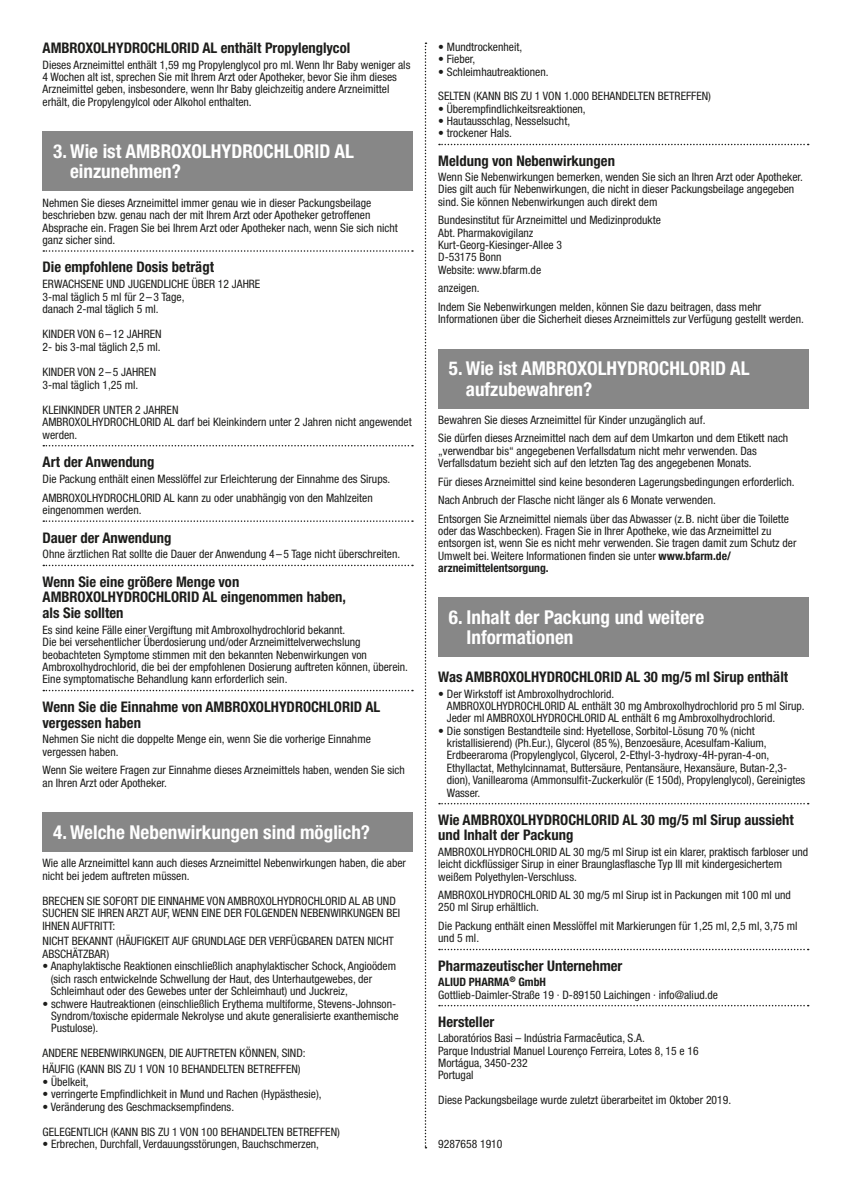
<style>
.page{position:relative;width:851px;height:1191px;background:#fff}
.page>*{position:absolute;margin:0;border:0;box-sizing:border-box;transform-origin:0 0}
.t1{font:700 condensed 19.2px/20.4px "Helvetica Neue LTW1 G";color:#fff}
.t2{font:700 condensed 14.7px/15.6px "Helvetica Neue LTW1 G";color:#1d1d1b}
.t3{font:condensed 11.7px/12.3px "Helvetica Neue LTW1 G";color:#1d1d1b}
.s1{font-weight:700}
</style>
<div class="page">
<svg style="left:43px;top:250px;width:370px;height:2px"></svg>
<svg style="left:43px;top:445px;width:370px;height:1px"></svg>
<svg style="left:43px;top:520px;width:370px;height:2px"></svg>
<svg style="left:43px;top:564px;width:370px;height:2px"></svg>
<svg style="left:43px;top:690px;width:370px;height:1px"></svg>
<div style="left:43px;top:132px;width:369px;height:59px;background:#878787"></div>
<div style="left:43px;top:812px;width:369px;height:39px;background:#878787"></div>
<svg style="left:439px;top:144px;width:369px;height:1px"></svg>
<svg style="left:439px;top:803px;width:369px;height:1px"></svg>
<svg style="left:439px;top:948px;width:369px;height:2px"></svg>
<svg style="left:439px;top:1005px;width:369px;height:1px"></svg>
<div style="left:438px;top:349px;width:370px;height:59px;background:#878787"></div>
<div style="left:438px;top:597px;width:370px;height:60px;background:#878787"></div>
<svg style="left:424px;top:43px;width:2px;height:1105px"></svg>
<p class="t2" style="left:43px;top:40px;width:309px">AMBROXOLHYDROCHLORID AL enthält Propylenglycol</p>
<p class="t3" style="left:43px;top:58px;width:369px">Dieses Arzneimittel enthält 1,59 mg Propylenglycol pro ml. Wenn Ihr Baby weniger als 4 Wochen alt ist, sprechen Sie mit Ihrem Arzt oder Apotheker, bevor Sie ihm dieses Arzneimittel geben, insbesondere, wenn Ihr Baby gleichzeitig andere Arzneimittel erhält, die Propylengylcol oder Alkohol enthalten.</p>
<h1 class="t1" style="left:70px;top:141px;width:285px;text-indent:-17px">3. Wie ist AMBROXOLHYDROCHLORID AL einzunehmen?</h1>
<p class="t3" style="left:43px;top:196px;width:356px">Nehmen Sie dieses Arzneimittel immer genau wie in dieser Packungsbeilage beschrieben bzw. genau nach der mit Ihrem Arzt oder Apotheker getroffenen Absprache ein. Fragen Sie bei Ihrem Arzt oder Apotheker nach, wenn Sie sich nicht ganz sicher sind.</p>
<p class="t2" style="left:43px;top:259px;width:173px">Die empfohlene Dosis beträgt</p>
<p class="t3" style="left:43px;top:278px;width:219px">ERWACHSENE UND JUGENDLICHE ÜBER 12 JAHRE<br>3-mal täglich 5 ml für 2 –3 Tage,<br>danach 2-mal täglich 5 ml.</p>
<p class="t3" style="left:43px;top:328px;width:121px">KINDER VON 6 –12 JAHREN<br>2- bis 3-mal täglich 2,5 ml.</p>
<p class="t3" style="left:43px;top:365px;width:115px">KINDER VON 2 –5 JAHREN<br>3-mal täglich 1,25 ml.</p>
<p class="t3" style="left:43px;top:403px;width:371px">KLEINKINDER UNTER 2 JAHREN<br>AMBROXOLHYDROCHLORID AL darf bei Kleinkindern unter 2 Jahren nicht angewendet werden.</p>
<p class="t2" style="left:43px;top:454px;width:113px">Art der Anwendung</p>
<p class="t3" style="left:43px;top:469px;width:349px;line-height:18.8px">Die Packung enthält einen Messlöffel zur Erleichterung der Einnahme des Sirups.<br>AMBROXOLHYDROCHLORID AL kann zu oder unabhängig von den Mahlzeiten</p>
<p class="t3" style="left:43px;top:504px;width:100px">eingenommen werden.</p>
<p class="t2" style="left:43px;top:529px;width:130px">Dauer der Anwendung</p>
<p class="t3" style="left:43px;top:548px;width:359px">Ohne ärztlichen Rat sollte die Dauer der Anwendung 4– 5 Tage nicht überschreiten.</p>
<p class="t2" style="left:43px;top:574px;width:305px">Wenn Sie eine größere Menge von<br>AMBROXOLHYDROCHLORID AL eingenommen haben, als Sie sollten</p>
<p class="t3" style="left:43px;top:623px;width:367px">Es sind keine Fälle einer Vergiftung mit Ambroxolhydrochlorid bekannt.<br>Die bei versehentlicher Überdosierung und/oder Arzneimittelverwechslung beobachteten Symptome stimmen mit den bekannten Nebenwirkungen von Ambroxolhydrochlorid, die bei der empfohlenen Dosierung auftreten können, überein.<br>Eine symptomatische Behandlung kann erforderlich sein.</p>
<p class="t2" style="left:43px;top:699px;width:339px">Wenn Sie die Einnahme von AMBROXOLHYDROCHLORID AL vergessen haben</p>
<p class="t3" style="left:43px;top:733px;width:330px">Nehmen Sie nicht die doppelte Menge ein, wenn Sie die vorherige Einnahme vergessen haben.</p>
<p class="t3" style="left:43px;top:764px;width:363px">Wenn Sie weitere Fragen zur Einnahme dieses Arzneimittels haben, wenden Sie sich an Ihren Arzt oder Apotheker.</p>
<h1 class="t1" style="left:53px;top:822px;width:318px">4. Welche Nebenwirkungen sind möglich?</h1>
<p class="t3" style="left:43px;top:857px;width:365px">Wie alle Arzneimittel kann auch dieses Arzneimittel Nebenwirkungen haben, die aber nicht bei jedem auftreten müssen.</p>
<p class="t3" style="left:43px;top:894px;width:359px">BRECHEN SIE SOFORT DIE EINNAHME VON AMBROXOLHYDROCHLORID AL AB UND<br>SUCHEN SIE IHREN ARZT AUF, WENN EINE DER FOLGENDEN NEBENWIRKUNGEN BEI<br>IHNEN AUFTRITT:</p>
<p class="t3" style="left:43px;top:935px;width:353px">NICHT BEKANNT (HÄUFIGKEIT AUF GRUNDLAGE DER VERFÜGBAREN DATEN NICHT<br>ABSCHÄTZBAR)</p>
<p class="t3" style="left:51px;top:960px;width:347px;text-indent:-8px">• Anaphylaktische Reaktionen einschließlich anaphylaktischer Schock, Angioödem (sich rasch entwickelnde Schwellung der Haut, des Unterhautgewebes, der<br>Schleimhaut oder des Gewebes unter der Schleimhaut) und Juckreiz,</p>
<p class="t3" style="left:51px;top:997px;width:349px;text-indent:-9px">• schwere Hautreaktionen (einschließlich Erythema multiforme, Stevens-Johnson-<br>Syndrom/toxische epidermale Nekrolyse und akute generalisierte exanthemische<br>Pustulose).</p>
<p class="t3" style="left:43px;top:1045px;width:264px;line-height:15.8px">ANDERE NEBENWIRKUNGEN, DIE AUFTRETEN KÖNNEN, SIND:<br>HÄUFIG (KANN BIS ZU 1 VON 10 BEHANDELTEN BETREFFEN)</p>
<p class="t3" style="left:43px;top:1075px;width:48px">• Übelkeit,</p>
<p class="t3" style="left:43px;top:1088px;width:280px">• verringerte Empfindlichkeit in Mund und Rachen (Hypästhesie),</p>
<p class="t3" style="left:43px;top:1094px;width:299px;line-height:24.9px">• Veränderung des Geschmacksempfindens.<br>GELEGENTLICH (KANN BIS ZU 1 VON 100 BEHANDELTEN BETREFFEN)</p>
<p class="t3" style="left:43px;top:1138px;width:278px">• Erbrechen, Durchfall, Verdauungsstörungen, Bauchschmerzen,</p>
<p class="t3" style="left:438px;top:41px;width:85px">• Mundtrockenheit,</p>
<p class="t3" style="left:438px;top:53px;width:39px">• Fieber,</p>
<p class="t3" style="left:438px;top:59px;width:274px;line-height:24.8px">• Schleimhautreaktionen.<br>SELTEN (KANN BIS ZU 1 VON 1.000 BEHANDELTEN BETREFFEN)</p>
<p class="t3" style="left:438px;top:102px;width:149px">• Überempfindlichkeitsreaktionen,</p>
<p class="t3" style="left:438px;top:115px;width:133px">• Hautausschlag, Nesselsucht,</p>
<p class="t3" style="left:438px;top:127px;width:75px">• trockener Hals.</p>
<p class="t2" style="left:438px;top:153px;width:178px">Meldung von Nebenwirkungen</p>
<p class="t3" style="left:438px;top:171px;width:366px">Wenn Sie Nebenwirkungen bemerken, wenden Sie sich an Ihren Arzt oder Apotheker.<br>Dies gilt auch für Nebenwirkungen, die nicht in dieser Packungsbeilage angegeben sind. Sie können Nebenwirkungen auch direkt dem</p>
<p class="t3" style="left:438px;top:214px;width:224px">Bundesinstitut für Arzneimittel und Medizinprodukte<br>Abt. Pharmakovigilanz<br>Kurt-Georg-Kiesinger-Allee 3<br>D-53175 Bonn<br>Website: www.bfarm.de</p>
<p class="t3" style="left:438px;top:279px;width:324px;line-height:18.6px">anzeigen.<br>Indem Sie Nebenwirkungen melden, können Sie dazu beitragen, dass mehr</p>
<p class="t3" style="left:438px;top:313px;width:367px">Informationen über die Sicherheit dieses Arzneimittels zur Verfügung gestellt werden.</p>
<h1 class="t1" style="left:466px;top:358px;width:285px;text-indent:-17px">5. Wie ist AMBROXOLHYDROCHLORID AL aufzubewahren?</h1>
<p class="t3" style="left:438px;top:410px;width:351px;line-height:18.6px">Bewahren Sie dieses Arzneimittel für Kinder unzugänglich auf.<br>Sie dürfen dieses Arzneimittel nach dem auf dem Umkarton und dem Etikett nach</p>
<p class="t3" style="left:438px;top:444px;width:320px">„verwendbar bis“ angegebenen Verfallsdatum nicht mehr verwenden. Das<br>Verfallsdatum bezieht sich auf den letzten Tag des angegebenen Monats.</p>
<p class="t3" style="left:438px;top:472px;width:358px;line-height:18.6px">Für dieses Arzneimittel sind keine besonderen Lagerungsbedingungen erforderlich.<br>Nach Anbruch der Flasche nicht länger als 6 Monate verwenden.<br>Entsorgen Sie Arzneimittel niemals über das Abwasser (z.B. nicht über die Toilette</p>
<p class="t3" style="left:438px;top:525px;width:360px">oder das Waschbecken). Fragen Sie in Ihrer Apotheke, wie das Arzneimittel zu entsorgen ist, wenn Sie es nicht mehr verwenden. Sie tragen damit zum Schutz der Umwelt bei. Weitere Informationen finden sie unter <span class="s1">www.bfarm.de/ arzneimittelentsorgung.</span></p>
<h1 class="t1" style="left:466px;top:607px;width:239px;text-indent:-18px">6. Inhalt der Packung und weitere<br>Informationen</h1>
<p class="t2" style="left:438px;top:669px;width:351px">Was AMBROXOLHYDROCHLORID AL 30 mg/5 ml Sirup enthält</p>
<p class="t3" style="left:447px;top:687px;width:359px;text-indent:-9px">• Der Wirkstoff ist Ambroxolhydrochlorid.<br>AMBROXOLHYDROCHLORID AL enthält 30 mg Ambroxolhydrochlorid pro 5 ml Sirup.<br>Jeder ml AMBROXOLHYDROCHLORID AL enthält 6 mg Ambroxolhydrochlorid.</p>
<p class="t3" style="left:447px;top:724px;width:360px;text-indent:-9px">• Die sonstigen Bestandteile sind: Hyetellose, Sorbitol-Lösung 70% (nicht kristallisierend) (Ph.Eur.), Glycerol (85%), Benzoesäure, Acesulfam-Kalium, Erdbeeraroma (Propylenglycol, Glycerol, 2-Ethyl-3-hydroxy-4H-pyran-4-on, Ethyllactat, Methylcinnamat, Buttersäure, Pentansäure, Hexansäure, Butan-2,3- dion), Vanillearoma (Ammonsulfit-Zuckerkulör (E 150d), Propylenglycol), Gereinigtes Wasser.</p>
<p class="t2" style="left:438px;top:812px;width:357px">Wie AMBROXOLHYDROCHLORID AL 30 mg/5 ml Sirup aussieht und Inhalt der Packung</p>
<p class="t3" style="left:438px;top:845px;width:371px">AMBROXOLHYDROCHLORID AL 30 mg/5 ml Sirup ist ein klarer, praktisch farbloser und leicht dickflüssiger Sirup in einer Braunglasflasche Typ III mit kindergesichertem weißem Polyethylen-Verschluss.</p>
<p class="t3" style="left:438px;top:889px;width:354px">AMBROXOLHYDROCHLORID AL 30 mg/5 ml Sirup ist in Packungen mit 100 ml und<br>250 ml Sirup erhältlich.</p>
<p class="t3" style="left:438px;top:919px;width:361px">Die Packung enthält einen Messlöffel mit Markierungen für 1,25 ml, 2,5 ml, 3,75 ml und 5 ml.</p>
<p class="t2" style="left:438px;top:957px;width:186px">Pharmazeutischer Unternehmer</p>
<p class="t3" style="left:438px;top:976px;width:281px"><span class="s1">ALIUD PHARMA</span><sup>®</sup> <span class="s1">GmbH<br></span>Gottlieb-Daimler-Straße 19 · D-89150 Laichingen · info@aliud.de</p>
<p class="t2" style="left:438px;top:1013px;width:58px">Hersteller</p>
<p class="t3" style="left:438px;top:1032px;width:262px">Laboratórios Basi – Indústria Farmacêutica, S.A.<br>Parque Industrial Manuel Lourenço Ferreira, Lotes 8, 15 e 16<br>Mortágua, 3450-232<br>Portugal</p>
<p class="t3" style="left:438px;top:1093px;width:294px">Diese Packungsbeilage wurde zuletzt überarbeitet im Oktober 2019.</p>
<p class="t3" style="left:438px;top:1138px;width:66px">9287658 1910</p>
</div>
